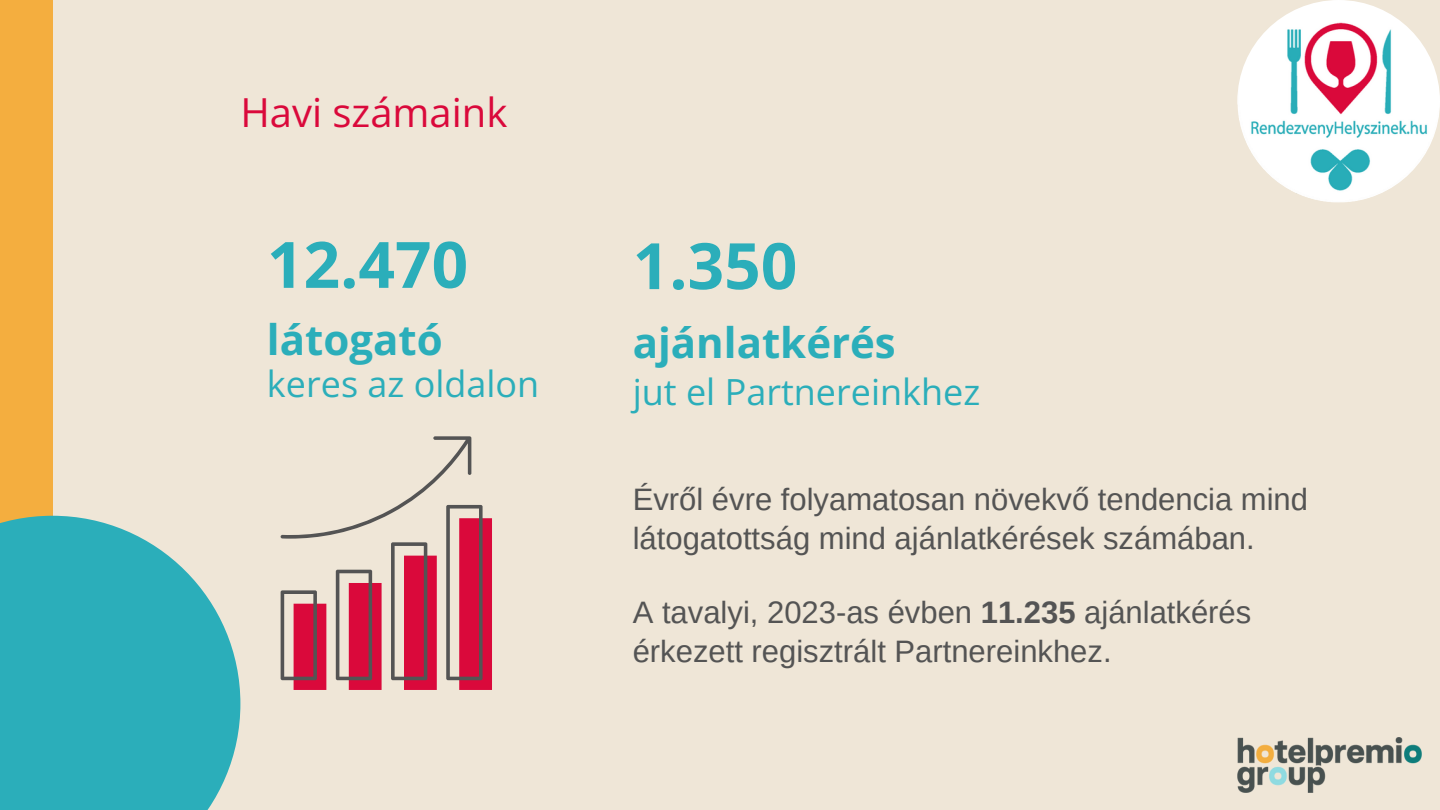
<style>
.page{position:relative;width:1440px;height:810px;background:#efe6d7}
.page>*{position:absolute;margin:0;border:0;box-sizing:border-box;transform-origin:0 0}
.t1{font:700 64px "Open Sans";color:#2baeba}
.t2{font:700 42px "Open Sans";color:#2baeba}
.t3{font:40px "Open Sans";color:#da093b}
.t4{font:36px "Open Sans";color:#2baeba}
.t5{font:31px/39px "Arimo";color:#545454}
.s1{font-weight:700}
</style>
<div class="page">
<div style="left:0;top:0;width:52px;height:810px;background:#f4ae3f"></div>
<div style="left:0;top:516px;width:240px;height:294px;background:#2baeba"></div>
<img style="left:1237px;top:0;width:203px;height:203px;border-radius:50%">
<svg style="left:294px;top:518px;width:198px;height:172px"></svg>
<svg style="left:281px;top:436px;width:202px;height:244px"></svg>
<img style="left:1237px;top:737px;width:184px;height:56px">
<p class="t3" style="left:240px;top:85px;width:269px">Havi számaink</p>
<p class="t1" style="left:267px;top:219px;width:203px">12.470</p>
<p class="t2" style="left:267px;top:310px;width:177px">látogató</p>
<p class="t4" style="left:267px;top:358px;width:274px">keres az oldalon</p>
<h1 class="t1" style="left:633px;top:221px;width:166px">1.350</h1>
<h1 class="t2" style="left:633px;top:313px;width:265px">ajánlatkérés</h1>
<h1 class="t4" style="left:633px;top:366px;width:349px">jut el Partnereinkhez</h1>
<h1 class="t5" style="left:633px;top:479px;width:677px">Évről évre folyamatosan növekvő tendencia mind látogatottság mind ajánlatkérések számában.</h1>
<p class="t5" style="left:633px;top:593px;width:620px">A tavalyi, 2023-as évben <span class="s1">11.235</span> ajánlatkérés érkezett regisztrált Partnereinkhez.</p>
</div>
